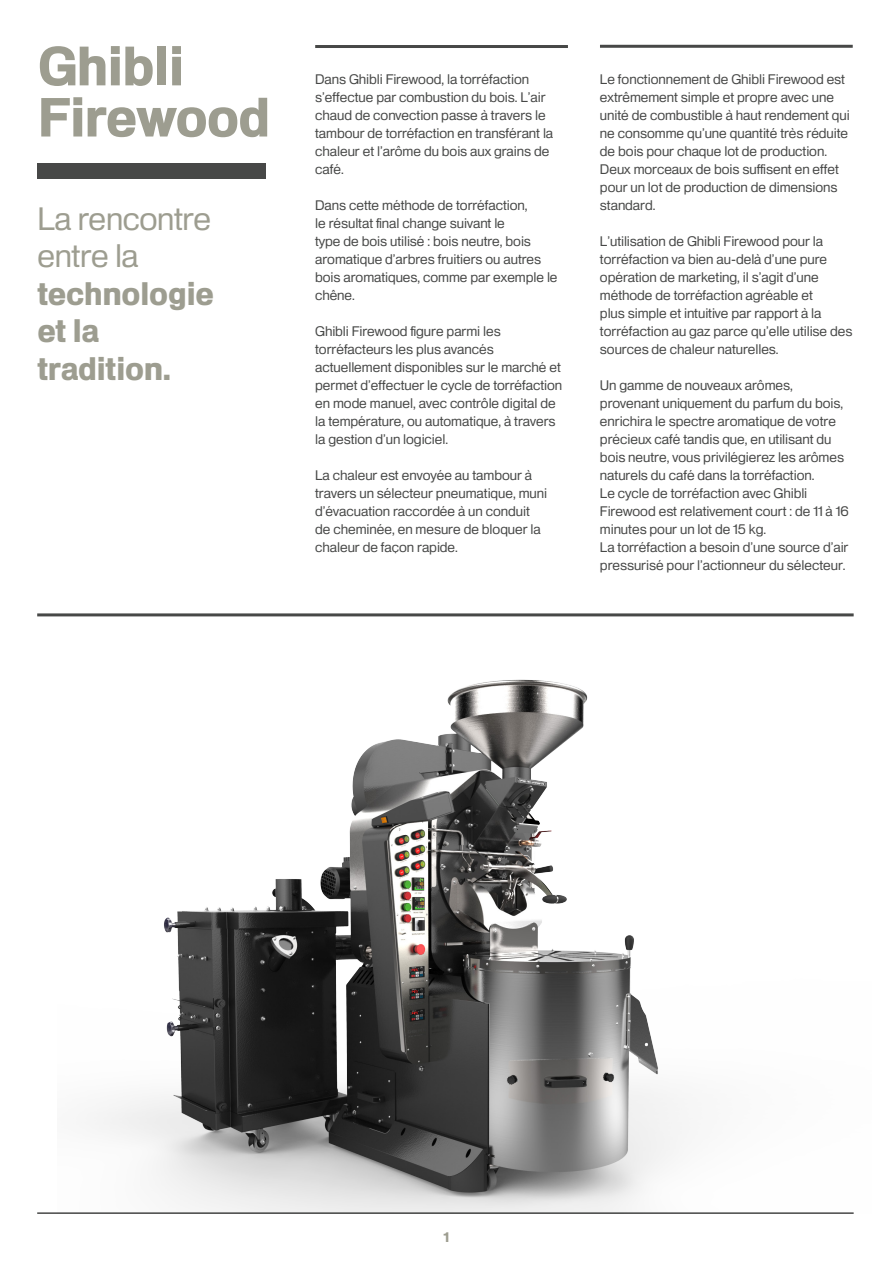
<style>
.page{position:relative;width:893px;height:1263px;background:#fff}
.page>*{position:absolute;margin:0;border:0;box-sizing:border-box;transform-origin:0 0}
.t1{font:900 53.55px/51.2px "Heldustry FT";letter-spacing:-.02em;color:#9d9d90}
.t2{font:31.5px/37.5px "Heldustry FT";letter-spacing:-.01em;color:#9d9d90}
.t3{font:900 31.5px "Heldustry FT";letter-spacing:-.01em;color:#9d9d90}
.t4{font:13.5px/18px "Heldustry FT";color:#474847}
.t5{font:900 13.5px "Heldustry FT";color:#9d9d90}
.s1{font-weight:900}
</style>
<div class="page">
<hr style="left:600px;top:45px;width:253px;height:3px;background:#474847">
<hr style="left:315px;top:45px;width:253px;height:3px;background:#474847">
<hr style="left:37px;top:1212px;width:817px;height:2px;background:#474847">
<hr style="left:37px;top:613px;width:817px;height:3px;background:#474847">
<div style="left:37px;top:163px;width:229px;height:16px;background:#474847"></div>
<img style="left:58px;top:679px;width:796px;height:535px">
<p class="t1" style="left:37px;top:40px;width:234px">Ghibli<br>Firewood</p>
<p class="t2" style="left:37px;top:199px;width:178px">La rencontre entre la <span class="s1">technologie</span></p>
<p class="t3" style="left:37px;top:312px;width:63px">et la</p>
<p class="t3" style="left:37px;top:350px;width:135px">tradition.</p>
<p class="t4" style="left:315px;top:70px;width:239px">Dans Ghibli Firewood la, torréfaction<br>’s effectue par combustion du bois ’L. air chaud de convection passe à travers le tambour de torréfaction en transférant la chaleur et ’l arôme du bois aux grains de café.</p>
<p class="t4" style="left:315px;top:196px;width:244px">Dans cette méthode de torréfaction,<br>le résultat final change suivant le<br>type de bois utilisé : bois neutre, bois aromatique ’d arbres fruitiers ou autres bois aromatiques, comme par exemple le chêne.</p>
<p class="t4" style="left:315px;top:322px;width:248px">Ghibli Firewood figure parmi les torréfacteurs les plus avancés actuellement disponibles sur le marché et permet ’d effectuer le cycle de torréfaction en mode manuel, avec contrôle digital de la température, ou automatique à, travers la gestion ’d un logiciel.</p>
<p class="t4" style="left:315px;top:466px;width:233px">La chaleur est envoyée au tambour à travers un sélecteur pneumatique, muni ’d évacuation raccordée à un conduit de cheminée, en mesure de bloquer la chaleur de façon rapide.</p>
<p class="t4" style="left:600px;top:70px;width:251px">Le fonctionnement de Ghibli Firewood est extrêmement simple et propre avec une unité de combustible à haut rendement qui ne consomme qu’une quantité très réduite de bois pour chaque lot de production.<br>Deux morceaux de bois suffisent en effet pour un lot de production de dimensions standard.</p>
<p class="t4" style="left:600px;top:232px;width:254px">’L utilisation de Ghibli Firewood pour la torréfaction va bien au-delà ’d une pure opération de marketing ’si l, agit ’d une méthode de torréfaction agréable et<br>plus simple et intuitive par rapport laà torréfaction au gaz parce qu’elle utilise des sources de chaleur naturelles.</p>
<p class="t4" style="left:600px;top:376px;width:246px">Un gamme de nouveaux arômes, provenant uniquement du parfum du bois, enrichira le spectre aromatique de votre précieux café tandis que, en utilisant du bois neutre, vous privilégierez les arômes naturels du café dans la torréfaction.</p>
<p class="t4" style="left:600px;top:484px;width:250px">Le cycle de torréfaction avec Ghibli<br>Firewood est relativement court : de 11 16à minutes pour un lot de 15 kg.</p>
<p class="t4" style="left:600px;top:538px;width:250px">La torréfaction a besoin ’d une source ’d air pressurisé pour ’l actionneur du sélecteur.</p>
<p class="t5" style="left:444px;top:1229px;width:7px">1</p>
</div>
